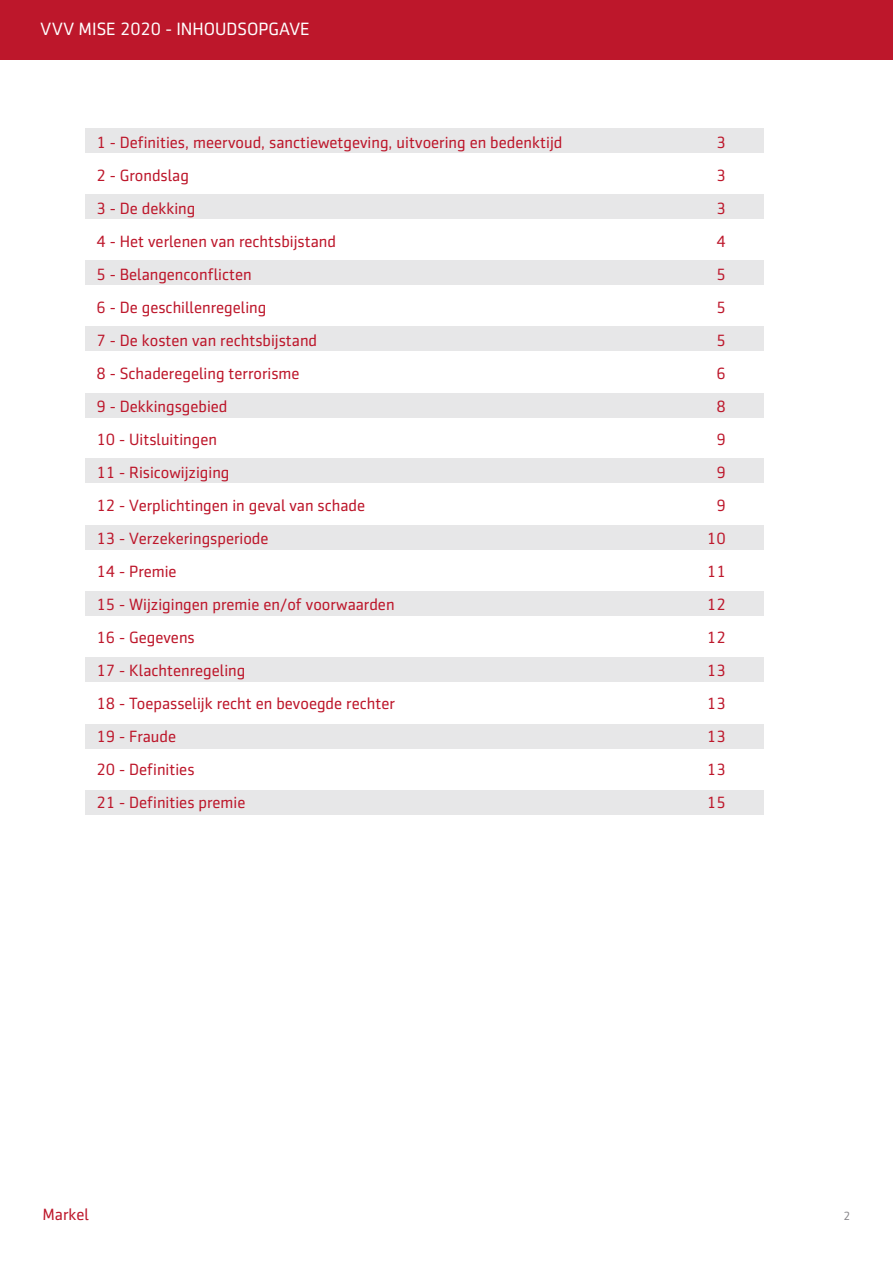
<style>
.page{position:relative;width:893px;height:1263px;background:#fff}
.page>*{position:absolute;margin:0;border:0;box-sizing:border-box;transform-origin:0 0}
.t1{font:18px "Sentico Sans DT";color:#fff}
.t2{font:16.5px "Sentico Sans DT";color:#bd172b}
.t3{font:12px "Sentico Sans DT";color:#89878b}
</style>
<div class="page">
<div style="left:86px;top:128px;width:678px;height:25px;background:#e7e7e8"></div>
<div style="left:86px;top:194px;width:678px;height:25px;background:#e7e7e8"></div>
<div style="left:86px;top:260px;width:678px;height:25px;background:#e7e7e8"></div>
<div style="left:86px;top:326px;width:678px;height:25px;background:#e7e7e8"></div>
<div style="left:86px;top:393px;width:678px;height:24px;background:#e7e7e8"></div>
<div style="left:86px;top:458px;width:678px;height:25px;background:#e7e7e8"></div>
<div style="left:86px;top:525px;width:678px;height:24px;background:#e7e7e8"></div>
<div style="left:86px;top:591px;width:678px;height:24px;background:#e7e7e8"></div>
<div style="left:86px;top:657px;width:678px;height:24px;background:#e7e7e8"></div>
<div style="left:86px;top:724px;width:678px;height:24px;background:#e7e7e8"></div>
<div style="left:86px;top:790px;width:678px;height:25px;background:#e7e7e8"></div>
<div style="left:0;top:0;width:893px;height:59px;background:#bd172b"></div>
<p class="t1" style="left:41px;top:19px;width:270px">VVV MISE 2020 - INHOUDSOPGAVE</p>
<p class="t2" style="left:96px;top:133px;width:468px">1 - Definities, meervoud, sanctiewetgeving, uitvoering en bedenktijd</p>
<p class="t2" style="left:716px;top:133px;width:11px">3</p>
<p class="t2" style="left:96px;top:166px;width:94px">2 - Grondslag</p>
<p class="t2" style="left:716px;top:166px;width:11px">3</p>
<p class="t2" style="left:96px;top:199px;width:101px">3 - De dekking</p>
<p class="t2" style="left:716px;top:199px;width:11px">3</p>
<p class="t2" style="left:96px;top:232px;width:241px">4 - Het verlenen van rechtsbijstand</p>
<p class="t2" style="left:716px;top:232px;width:11px">4</p>
<p class="t2" style="left:96px;top:265px;width:157px">5 - Belangenconflicten</p>
<p class="t2" style="left:716px;top:265px;width:11px">5</p>
<p class="t2" style="left:96px;top:298px;width:171px">6 - De geschillenregeling</p>
<p class="t2" style="left:716px;top:298px;width:11px">5</p>
<p class="t2" style="left:96px;top:331px;width:222px">7 - De kosten van rechtsbijstand</p>
<p class="t2" style="left:716px;top:331px;width:11px">5</p>
<p class="t2" style="left:96px;top:364px;width:205px">8 - Schaderegeling terrorisme</p>
<p class="t2" style="left:716px;top:364px;width:11px">6</p>
<p class="t2" style="left:96px;top:397px;width:133px">9 - Dekkingsgebied</p>
<p class="t2" style="left:716px;top:397px;width:11px">8</p>
<p class="t2" style="left:96px;top:430px;width:122px">10 - Uitsluitingen</p>
<p class="t2" style="left:716px;top:430px;width:11px">9</p>
<p class="t2" style="left:96px;top:463px;width:135px">11 - Risicowijziging</p>
<p class="t2" style="left:716px;top:463px;width:11px">9</p>
<p class="t2" style="left:96px;top:496px;width:270px">12 - Verplichtingen in geval van schade</p>
<p class="t2" style="left:716px;top:496px;width:11px">9</p>
<p class="t2" style="left:96px;top:529px;width:174px">13 - Verzekeringsperiode</p>
<p class="t2" style="left:707px;top:529px;width:20px">10</p>
<p class="t2" style="left:96px;top:562px;width:82px">14 - Premie</p>
<p class="t2" style="left:707px;top:562px;width:20px">11</p>
<p class="t2" style="left:96px;top:595px;width:300px">15 - Wijzigingen premie en/of voorwaarden</p>
<p class="t2" style="left:707px;top:595px;width:20px">12</p>
<p class="t2" style="left:96px;top:628px;width:100px">16 - Gegevens</p>
<p class="t2" style="left:707px;top:628px;width:20px">12</p>
<p class="t2" style="left:96px;top:661px;width:150px">17 - Klachtenregeling</p>
<p class="t2" style="left:707px;top:661px;width:20px">13</p>
<p class="t2" style="left:96px;top:694px;width:300px">18 - Toepasselijk recht en bevoegde rechter</p>
<p class="t2" style="left:707px;top:694px;width:20px">13</p>
<p class="t2" style="left:96px;top:727px;width:81px">19 - Fraude</p>
<p class="t2" style="left:707px;top:727px;width:20px">13</p>
<p class="t2" style="left:96px;top:760px;width:100px">20 - Definities</p>
<p class="t2" style="left:707px;top:760px;width:20px">13</p>
<p class="t2" style="left:96px;top:793px;width:151px">21 - Definities premie</p>
<p class="t2" style="left:707px;top:793px;width:20px">15</p>
<p class="t2" style="left:43px;top:1206px;width:48px">Markel</p>
<p class="t3" style="left:844px;top:1210px;width:8px">2</p>
</div>
